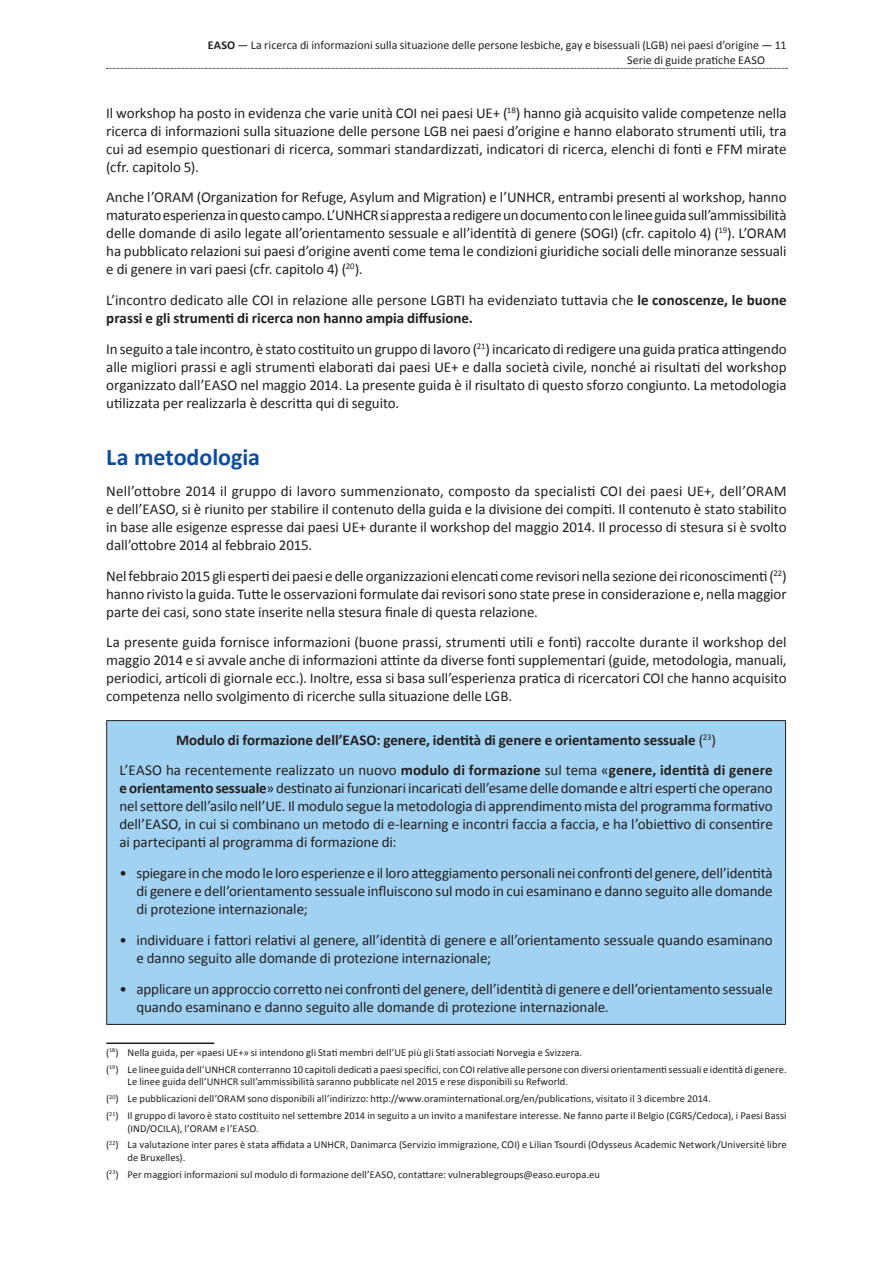
<style>
.page{position:relative;width:893px;height:1263px;background:#fff}
.page>*{position:absolute;margin:0;border:0;box-sizing:border-box;transform-origin:0 0}
.T2_NN{font:700 24px "Calibri";color:#0d4da1}
.body{font:15px/18px "Calibri";letter-spacing:-.005em;color:#231f20;text-align:justify}
.body-2{font:700 15px "Calibri";letter-spacing:-.005em;color:#231f20}
.t1{font:12px/14.4px "Calibri";color:#231f20}
.footnote{font:10.5px/12.6px "Calibri";letter-spacing:.005em;color:#231f20}
.s1{font-weight:700}
.s2{font-size:10.5px;color:#fff}
.s3{font-weight:400}
</style>
<div class="page">
<svg style="left:107px;top:68px;width:680px;height:1px"></svg>
<div style="left:107px;top:721px;width:678px;height:303px;background:#a1d2f1"></div>
<hr style="left:106px;top:720px;width:680px;height:1px;background:#231f20">
<hr style="left:106px;top:721px;width:1px;height:303px;background:#231f20">
<hr style="left:785px;top:721px;width:1px;height:303px;background:#231f20">
<hr style="left:106px;top:1024px;width:680px;height:1px;background:#231f20">
<hr style="left:106px;top:1042px;width:108px;height:2px;background:#231f20">
<p class="t1" style="left:627px;top:38px;width:161px;text-indent:-419px"><span class="s1">EASO</span> — La ricerca di informazioni sulla situazione delle persone lesbiche, gay e bisessuali (LGB) nei paesi d’origine — 11<br>Serie di guide pratiche EASO</p>
<p class="body" style="left:106px;top:104px;width:682px">Il workshop ha posto in evidenza che varie unità COI nei paesi UE+ (<sup>18</sup>) hanno già acquisito valide competenze nella ricerca di informazioni sulla situazione delle persone LGB nei paesi d’origine e hanno elaborato strumenti utili, tra cui ad esempio questionari di ricerca, sommari standardizzati, indicatori di ricerca, elenchi di fonti e FFM mirate (cfr. capitolo 5).</p>
<p class="body" style="left:106px;top:188px;width:682px">Anche l’ORAM (Organization for Refuge, Asylum and Migration) e l’UNHCR, entrambi presenti al workshop, hanno maturato esperienza in questo campo. L’UNHCR si appresta aredigere un documento con le linee guida sull’ammissibilità delle domande di asilo legate all’orientamento sessuale e all’identità di genere (SOGI) (cfr. capitolo 4) (<sup>19</sup>). L’ORAM ha pubblicato relazioni sui paesi d’origine aventi come tema le condizioni giuridiche sociali delle minoranze sessuali e di genere in vari paesi (cfr. capitolo 4) (<sup>20</sup>).</p>
<p class="body" style="left:106px;top:291px;width:682px">L’incontro dedicato alle COI in relazione alle persone LGBTI ha evidenziato tuttavia che <span class="s1">le conoscenze, le buone prassi e gli strumenti di ricerca non hanno ampia diffusione.</span></p>
<p class="body" style="left:106px;top:340px;width:682px">In seguito a tale incontro, è stato costituito un gruppo di lavoro (<sup>21</sup>) incaricato di redigere una guida pratica attingendo alle migliori prassi e agli strumenti elaborati dai paesi UE+ e dalla società civile, nonché ai risultati del workshop organizzato dall’EASO nel maggio 2014. La presente guida è il risultato di questo sforzo congiunto. La metodologia utilizzata per realizzarla è descritta qui di seguito.</p>
<p class="T2_NN" style="left:106px;top:442px;width:155px">La metodologia</p>
<p class="body" style="left:106px;top:482px;width:682px">Nell’ottobre 2014 il gruppo di lavoro summenzionato, composto da specialisti COI dei paesi UE+, dell’ORAM e dell’EASO, si è riunito per stabilire il contenuto della guida e la divisione dei compiti. Il contenuto è stato stabilito in base alle esigenze espresse dai paesi UE+ durante il workshop del maggio 2014. Il processo di stesura si è svolto dall’ottobre 2014 al febbraio 2015.</p>
<p class="body" style="left:106px;top:567px;width:682px">Nel febbraio 2015 gli esperti dei paesi e delle organizzazioni elencati come revisori nella sezione dei riconoscimenti (<sup>22</sup>) hanno rivisto la guida. Tutte le osservazioni formulate dai revisori sono state prese in considerazione e, nella maggior parte dei casi, sono state inserite nella stesura finale di questa relazione.</p>
<p class="body" style="left:106px;top:633px;width:682px">La presente guida fornisce informazioni (buone prassi, strumenti utili e fonti) raccolte durante il workshop del maggio 2014 e si avvale anche di informazioni attinte da diverse fonti supplementari (guide, metodologia, manuali, periodici, articoli di giornale ecc.). Inoltre, essa si basa sull’esperienza pratica di ricercatori COI che hanno acquisito competenza nello svolgimento di ricerche sulla situazione delle LGB.<span class="s2">23</span></p>
<p class="body-2" style="left:176px;top:730px;width:541px">Modulo di formazione dell’EASO: genere, identità di genere e orientamento sessuale <span class="s3">(</span><sup>23</sup><span class="s3">)</span></p>
<p class="body" style="left:119px;top:761px;width:655px">L’EASO ha recentemente realizzato un nuovo <span class="s1">modulo di formazione</span> sul tema «<span class="s1">genere, identità di genere e orientamento sessuale</span>» destinato ai funzionari incaricati dell’esame delle domande e altri esperti che operano nel settore dell’asilo nell’UE. Il modulo segue la metodologia di apprendimento mista del programma formativo dell’EASO, in cui si combinano un metodo di e‑learning e incontri faccia a faccia, e ha l’obiettivo di consentire ai partecipanti al programma di formazione di:</p>
<p class="body" style="left:136px;top:864px;width:638px;text-indent:-17px">• spiegare in che modo le loro esperienze e il loro atteggiamento personali nei confronti del genere, dell’identità di genere e dell’orientamento sessuale influiscono sul modo in cui esaminano e danno seguito alle domande di protezione internazionale;</p>
<p class="body" style="left:136px;top:931px;width:638px;text-indent:-17px">• individuare i fattori relativi al genere, all’identità di genere e all’orientamento sessuale quando esaminano e danno seguito alle domande di protezione internazionale;</p>
<p class="body" style="left:136px;top:980px;width:638px;text-indent:-17px">• applicare un approccio corretto nei confronti del genere, dell’identità di genere e dell’orientamento sessuale quando esaminano e danno seguito alle domande di protezione internazionale.</p>
<p class="footnote" style="left:106px;top:1046px;width:477px">(<sup>18</sup>) Nella guida, per «paesi UE+» si intendono gli Stati membri dell’UE più gli Stati associati Norvegia e Svizzera.</p>
<p class="footnote" style="left:128px;top:1063px;width:661px;text-indent:-21px">(<sup>19</sup>) Le linee guida dell’UNHCR conterranno 10 capitoli dedicati a paesi specifici, con COI relative alle persone con diversi orientamenti sessuali e identità di genere.<br>Le linee guida dell’UNHCR sull’ammissibilità saranno pubblicate nel 2015 e rese disponibili su Refworld.</p>
<p class="footnote" style="left:106px;top:1092px;width:606px">(<sup>20</sup>) Le pubblicazioni dell’ORAM sono disponibili all’indirizzo: http://www.oraminternational.org/en/publications, visitato il 3 dicembre 2014.</p>
<p class="footnote" style="left:128px;top:1109px;width:661px;text-indent:-21px">(<sup>21</sup>) Il gruppo di lavoro è stato costituito nel settembre 2014 in seguito a un invito a manifestare interesse. Ne fanno parte il Belgio (CGRS/Cedoca), i Paesi Bassi (IND/OCILA), l’ORAM e l’EASO.</p>
<p class="footnote" style="left:128px;top:1139px;width:661px;text-indent:-21px">(<sup>22</sup>) La valutazione inter pares è stata affidata a UNHCR, Danimarca (Servizio immigrazione, COI) e Lilian Tsourdi (Odysseus Academic Network/Université libre de Bruxelles).</p>
<p class="footnote" style="left:106px;top:1168px;width:495px">(<sup>23</sup>) Per maggiori informazioni sul modulo di formazione dell’EASO, contattare: vulnerablegroups@easo.europa.eu</p>
</div>
